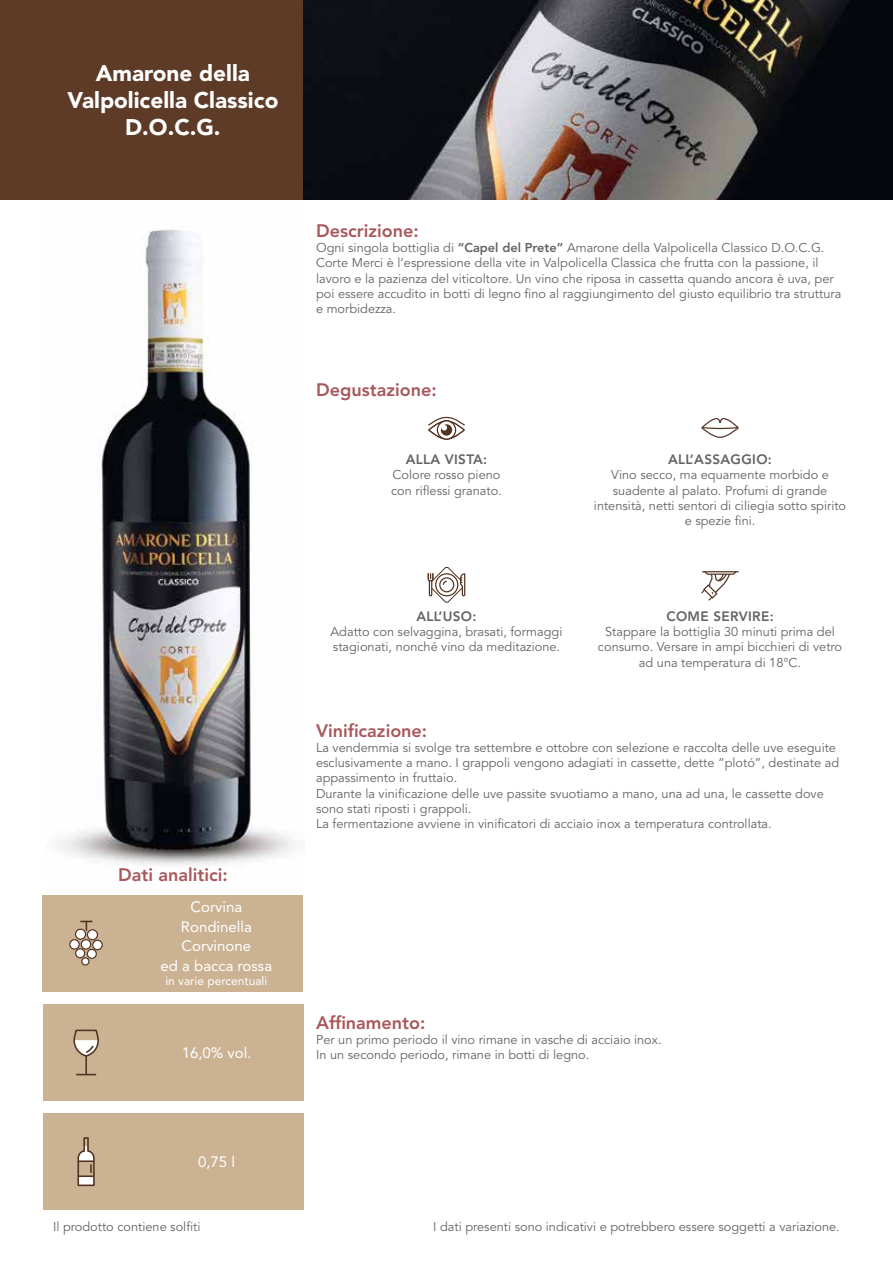
<style>
.page{position:relative;width:893px;height:1263px;background:#fff}
.page>*{position:absolute;margin:0;border:0;box-sizing:border-box;transform-origin:0 0}
.t1{font:900 22.5px/27px "Avenir LT Std";color:#fff;text-align:center}
.t2{font:800 18px "Avenir LT Std";color:#a8575b}
.t3{font:15px/19.5px "Avenir LT Std";color:#fff;text-align:center}
.t4{font:800 13.5px "Avenir LT Std";letter-spacing:.025em;color:#646363}
.t5{font:12.75px/15.3px "Avenir LT Std";color:#646363}
.t6{font:12px "Avenir LT Std";color:#fff}
.s1{font-weight:800}
</style>
<div class="page">
<img style="left:57px;top:229px;width:238px;height:636px">
<div style="left:429px;top:421px;width:35px;height:18px;border:1px solid #523221;border-radius:50%"></div>
<div style="left:428px;top:420px;width:37px;height:20px;border:1px solid #523221;border-radius:50%"></div>
<svg style="left:437px;top:421px;width:19px;height:18px"></svg>
<div style="left:437px;top:420px;width:19px;height:20px;border:1px solid #523221;border-radius:50%"></div>
<svg style="left:428px;top:416px;width:37px;height:20px"></svg>
<svg style="left:427px;top:567px;width:39px;height:36px"></svg>
<svg style="left:701px;top:418px;width:38px;height:20px"></svg>
<hr style="left:702px;top:571px;width:37px;height:1px;background:#523221">
<svg style="left:701px;top:571px;width:37px;height:30px"></svg>
<div style="left:43px;top:1004px;width:260px;height:96px;background:#cbb293"></div>
<div style="left:43px;top:1113px;width:260px;height:97px;background:#cbb293"></div>
<svg style="left:73px;top:1030px;width:26px;height:45px"></svg>
<svg style="left:77px;top:1137px;width:18px;height:50px"></svg>
<div style="left:0;top:0;width:303px;height:200px;background:#5e3b27"></div>
<img style="left:303px;top:0;width:590px;height:200px">
<div style="left:43px;top:895px;width:260px;height:96px;background:#cbb293"></div>
<div style="left:82px;top:958px;width:7px;height:7px;background:#fff;border-radius:50%"></div>
<div style="left:81px;top:957px;width:9px;height:8px;border:1px solid #523221;border-radius:50%"></div>
<div style="left:76px;top:949px;width:9px;height:9px;background:#fff;border-radius:50%"></div>
<div style="left:75px;top:948px;width:10px;height:10px;border:1px solid #523221;border-radius:50%"></div>
<div style="left:87px;top:949px;width:9px;height:9px;background:#fff;border-radius:50%"></div>
<div style="left:87px;top:949px;width:10px;height:10px;border:1px solid #523221;border-radius:50%"></div>
<svg style="left:70px;top:940px;width:9px;height:9px"></svg>
<div style="left:69px;top:939px;width:11px;height:11px;border:1px solid #523221;border-radius:50%"></div>
<div style="left:81px;top:940px;width:10px;height:9px;background:#fff;border-radius:50%"></div>
<div style="left:81px;top:939px;width:10px;height:11px;border:1px solid #523221;border-radius:50%"></div>
<div style="left:93px;top:940px;width:9px;height:10px;background:#fff;border-radius:50%"></div>
<div style="left:92px;top:940px;width:11px;height:10px;border:1px solid #523221;border-radius:50%"></div>
<div style="left:76px;top:929px;width:10px;height:10px;background:#fff;border-radius:50%"></div>
<div style="left:75px;top:928px;width:11px;height:12px;border:1px solid #523221;border-radius:50%"></div>
<div style="left:87px;top:930px;width:10px;height:10px;background:#fff;border-radius:50%"></div>
<div style="left:87px;top:929px;width:11px;height:11px;border:1px solid #523221;border-radius:50%"></div>
<svg style="left:81px;top:921px;width:11px;height:9px"></svg>
<h1 class="t1" style="left:67px;top:60px;width:212px">Amarone della<br>Valpolicella Classico<br>D.O.C.G.</h1>
<h2 class="t2" style="left:118px;top:864px;width:111px">Dati analitici:</h2>
<p class="t3" style="left:161px;top:897px;width:113px">Corvina<br>Rondinella<br>Corvinone<br>ed a bacca rossa</p>
<p class="t6" style="left:165px;top:974px;width:104px">in varie percentuali</p>
<p class="t3" style="left:182px;top:1043px;width:71px">16,0% vol.</p>
<p class="t3" style="left:198px;top:1152px;width:38px">0,75 l</p>
<p class="t5" style="left:53px;top:1219px;width:149px">Il prodotto contiene solfiti</p>
<h2 class="t2" style="left:316px;top:220px;width:104px">Descrizione:</h2>
<p class="t5" style="left:316px;top:240px;width:527px">Ogni singola bottiglia di <span class="s1">“Capel del Prete”</span> Amarone della Valpolicella Classico D.O.C.G.<br>Corte Merci è l’espressione della vite in Valpolicella Classica che frutta con la passione, il lavoro e la pazienza del viticoltore. Un vino che riposa in cassetta quando ancora è uva, per poi essere accudito in botti di legno fino al raggiungimento del giusto equilibrio tra struttura e morbidezza.</p>
<h2 class="t2" style="left:316px;top:379px;width:122px">Degustazione:</h2>
<p class="t4" style="left:406px;top:451px;width:19px">Alla</p>
<p class="t4" style="left:445px;top:451px;width:44px">vista:</p>
<p class="t5" style="left:391px;top:467px;width:112px">Colore rosso pieno con riflessi granato.</p>
<p class="t4" style="left:417px;top:608px;width:61px">All’uso:</p>
<p class="t5" style="left:331px;top:624px;width:233px">Adatto con selvaggina, brasati, formaggi stagionati, nonché vino da meditazione.</p>
<p class="t4" style="left:668px;top:451px;width:64px">All’assagg</p>
<p class="t4" style="left:752px;top:451px;width:21px">io:</p>
<p class="t5" style="left:594px;top:467px;width:254px;text-align:center">Vino secco, ma equamente morbido e suadente al palato. Profumi di grande intensità, netti sentori di ciliegia sotto spirito e spezie fini.</p>
<p class="t4" style="left:666px;top:608px;width:109px">Come servire:</p>
<p class="t5" style="left:598px;top:624px;width:246px;text-align:center">Stappare la bottiglia 30 minuti prima del consumo. Versare in ampi bicchieri di vetro ad una temperatura di 18°C.</p>
<h2 class="t2" style="left:316px;top:720px;width:113px">Vinificazione:</h2>
<p class="t5" style="left:316px;top:740px;width:525px">La vendemmia si svolge tra settembre e ottobre con selezione e raccolta delle uve eseguite esclusivamente a mano. I grappoli vengono adagiati in cassette, dette “plotó”, destinate ad appassimento in fruttaio.<br>Durante la vinificazione delle uve passite svuotiamo a mano, una ad una, le cassette dove sono stati riposti i grappoli.<br>La fermentazione avviene in vinificatori di acciaio inox a temperatura controllata.</p>
<h2 class="t2" style="left:316px;top:1012px;width:111px">Affinamento:</h2>
<p class="t5" style="left:316px;top:1032px;width:347px">Per un primo periodo il vino rimane in vasche di acciaio inox.<br>In un secondo periodo, rimane in botti di legno.</p>
<p class="t5" style="left:433px;top:1219px;width:408px">I dati presenti sono indicativi e potrebbero essere soggetti a variazione.</p>
</div>
